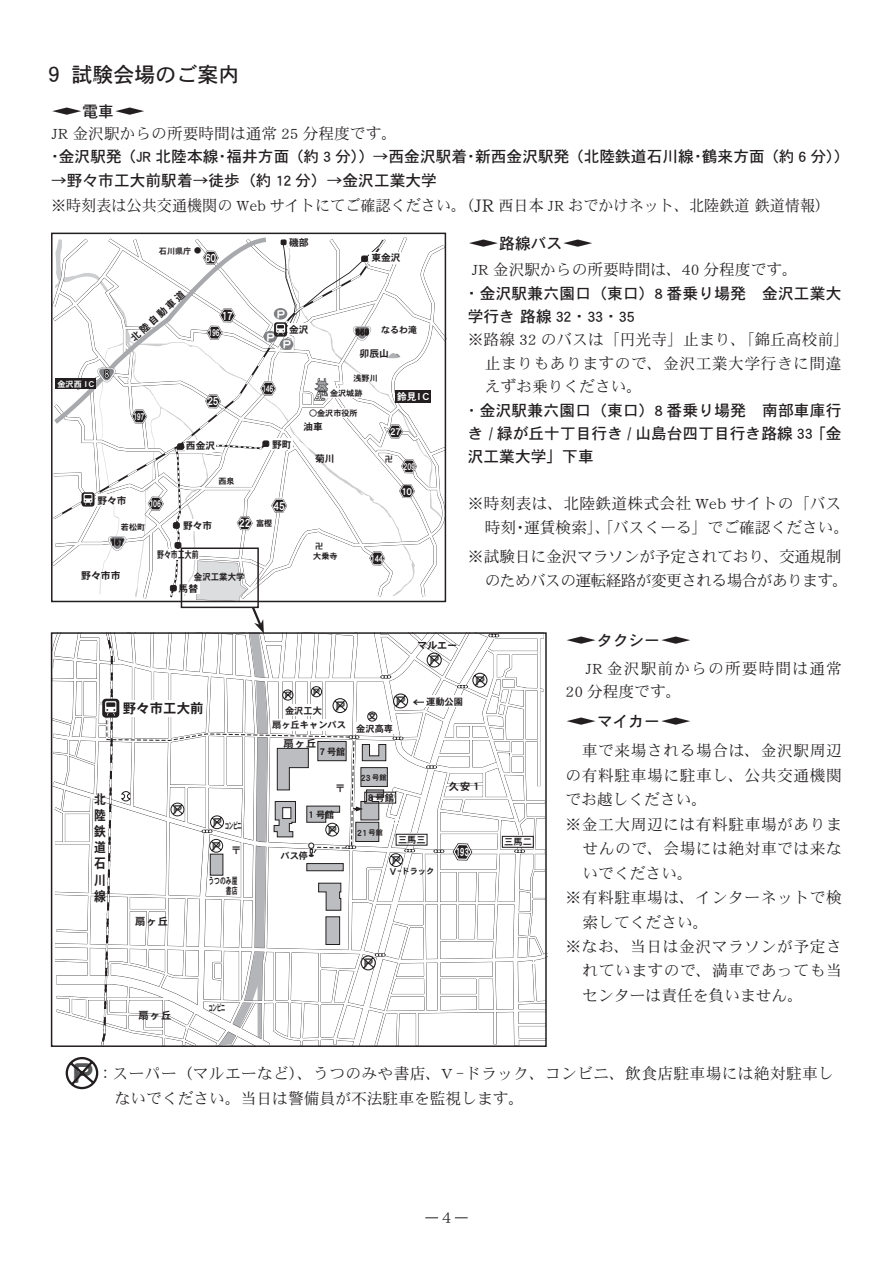
<style>
.page{position:relative;width:893px;height:1263px;background:#fff}
.page>*{position:absolute;margin:0;border:0;box-sizing:border-box;transform-origin:0 0}
.t1{font:29.25px "DF Maru Gothic Std W9 90 pv RKSJ H";color:#57585a}
.t2{font:21px "DFHS Gothic Std W5";color:#231f20}
.t3{font:19.5px "DFHS Mincho Std W3";color:#231f20;scale:.96 1}
.t4{font:15.9px "DFHS Mincho Std W3";color:#231f20}
.t5{font:15.75px/23.4px "DFHS Mincho Std W3";color:#231f20}
.t6{font:15.75px/23.4px "DFHS Gothic Std W5";color:#231f20}
.t7{font:15.75px "DFHS Mincho Std W3";letter-spacing:.035em;color:#231f20}
.t8{font:15.75px "DFHS Mincho Std W3";color:#231f20;scale:.96 1}
.t9{font:15.75px "DFHS Mincho Std W3";letter-spacing:.02em;color:#231f20}
.t10{font:15.75px "DFHS Mincho Std W3";letter-spacing:-.04em;color:#231f20}
.t11{font:15.75px/23.4px "DFHS Mincho Std W3";letter-spacing:.07em;color:#231f20}
.t12{font:13.8px "Koz Min Pro";color:#231f20}
.t13{font:13.5px/16.2px "DFHS Gothic Std W7 90 pv RKSJ V";color:#231f20;text-align:justify;scale:.88 1}
.t14{font:13.5px "DFHS Gothic Std W7 90 pv RKSJ H";color:#231f20}
.t15{font:13.5px "DF Maru Gothic Std W9 90 pv RKSJ H";color:#57585a}
.t16{font:13.35px "DFHS Gothic Std W7 90 pv RKSJ H";color:#231f20}
.t17{font:12.45px/23.5px "DF Maru Gothic Std W9 90 pv RKSJ H";color:#57585a}
.t18{font:11.7px "DFHS Gothic Std W9 90 pv RKSJ H";color:#fff;scale:.85 1}
.t19{font:10.2px "DFHS Gothic Std W7 90 pv RKSJ H";letter-spacing:.1em;color:#231f20}
.t20{font:10.2px "DFHS Gothic Std W9 90 pv RKSJ H";color:#231f20}
.t21{font:9.9px "DFHS Gothic Std W7 90 pv RKSJ H";color:#231f20}
.t22{font:9.9px "DF Maru Gothic Std W9 90 pv RKSJ H";color:#57585a}
.t23{font:9.75px "DFHS Gothic Std W7 90 pv RKSJ H";color:#231f20}
.t24{font:9.75px "DFHS Gothic Std W7 90 pv RKSJ H";color:#231f20;scale:.71 1}
.t25{font:9.75px "DFHS Gothic Std W7 90 pv RKSJ H";color:#fff}
.t26{font:9.3px/20px "DFHS Gothic Std W7 90 pv RKSJ H";color:#231f20}
.t27{font:9.3px "DFHS Gothic Std W7 90 pv RKSJ H";color:#231f20;scale:.5 1}
.t28{font:9.3px "DFHS Gothic Std W7 90 pv RKSJ H";color:#231f20;scale:.63 1}
.t29{font:9px "DFHS Gothic Std W7 90 pv RKSJ H";color:#231f20;scale:.94 1}
.t30{font:9px "DFHS Gothic Std W7 90 pv RKSJ H";color:#231f20}
.t31{font:8.25px "DFHS Gothic Std W7 90 pv RKSJ H";color:#231f20;scale:.5 1}
.t32{font:8.1px/9.9px "DFHS Gothic Std W7 90 pv RKSJ H";color:#231f20}
.t33{font:8.1px "DFHS Gothic Std W7 90 pv RKSJ H";color:#fff}
.t34{font:8.1px "DF Maru Gothic Std W9 90 pv RKSJ H";color:#231f20}
.t35{font:7.8px "DFHS Gothic Std W5";color:#231f20;scale:4 1}
.t36{font:7.2px "DFHS Gothic Std W7 90 pv RKSJ H";color:#231f20}
.t37{font:7.2px "DFHS Maru Gothic Std W4 90 pv RKSJ H";color:#231f20}
.s1{font-family:"DFHS Mincho Std W3"}
.s2{font-size:10.2px}
</style>
<div class="page">
<svg style="left:425px;top:1217px;width:13px;height:1px"></svg>
<svg style="left:455px;top:1217px;width:13px;height:1px"></svg>
<svg style="left:65px;top:1057px;width:34px;height:33px"></svg>
<svg style="left:51px;top:238px;width:497px;height:808px"></svg>
<h2 class="t2" style="left:44px;top:63px;width:197px">９試験会場のご案内</h2>
<p class="t6" style="left:83px;top:99px;width:33px">電車</p>
<p class="t35" style="left:51px;top:107px;width:9px">◆</p>
<p class="t5" style="left:51px;top:121px;width:348px">JR 金沢駅からの所要時間は通常 25 分程度です。</p>
<p class="t35" style="left:114px;top:107px;width:9px">◆</p>
<p class="t6" style="left:59px;top:145px;width:161px">金沢駅発（JR 北陸本線</p>
<p class="t6" style="left:226px;top:145px;width:242px">福井方面（約 3 分）） →西金沢駅着</p>
<p class="t6" style="left:475px;top:145px;width:220px">新西金沢駅発（北陸鉄道石川線</p>
<p class="t6" style="left:702px;top:145px;width:149px">鶴来方面（約 6 分 ((</p>
<p class="t6" style="left:47px;top:145px;width:17px">・</p>
<p class="t6" style="left:51px;top:168px;width:388px">→野々市工大前駅着→徒歩（約 12 分）→金沢工業大学</p>
<p class="t6" style="left:215px;top:145px;width:17px">・</p>
<p class="t6" style="left:463px;top:145px;width:17px">・</p>
<p class="t6" style="left:690px;top:145px;width:17px">・</p>
<p class="t8" style="left:51px;top:197px;width:442px">※時刻表は公共交通機関の Web サイトにてご確認ください。（</p>
<p class="t8" style="left:498px;top:197px;width:347px">西日本 JR おでかけネット、北陸鉄道鉄道情報(</p>
<p class="t3" style="left:474px;top:195px;width:23px">JR</p>
<p class="t32" style="left:159px;top:246px;width:34px">石川県庁</p>
<p class="t37" style="left:194px;top:247px;width:9px">●</p>
<p class="t33" style="left:58px;top:379px;width:40px">金沢西ＩＣ</p>
<p class="t18" style="left:102px;top:368px;width:13px">８</p>
<p class="t21" style="left:129px;top:336px;width:71px;rotate:-43deg">北陸自動車道</p>
<p class="t23" style="left:186px;top:441px;width:31px">西金沢</p>
<p class="t32" style="left:218px;top:476px;width:18px">西泉</p>
<p class="t23" style="left:97px;top:495px;width:31px">野々市</p>
<p class="t32" style="left:121px;top:522px;width:26px">若松町</p>
<p class="t21" style="left:81px;top:570px;width:41px">野々市市</p>
<p class="t23" style="left:183px;top:520px;width:31px">野々市</p>
<p class="t24" style="left:157px;top:549px;width:60px">野々市工大前</p>
<p class="t29" style="left:194px;top:572px;width:55px">金沢工業大学</p>
<p class="t23" style="left:179px;top:583px;width:21px">馬替</p>
<p class="t23" style="left:289px;top:237px;width:21px">磯部</p>
<p class="t23" style="left:289px;top:324px;width:21px">金沢</p>
<p class="t23" style="left:371px;top:253px;width:31px">東金沢</p>
<p class="t30" style="left:381px;top:325px;width:38px">なるわ滝</p>
<p class="t21" style="left:359px;top:348px;width:31px">卯辰山</p>
<p class="t32" style="left:354px;top:373px;width:26px">浅野川</p>
<p class="t23" style="left:272px;top:439px;width:21px">野町</p>
<p class="t32" style="left:330px;top:388px;width:34px">金沢城跡</p>
<p class="t32" style="left:309px;top:408px;width:50px">○金沢市役所</p>
<p class="t23" style="left:303px;top:421px;width:21px">油車</p>
<p class="t23" style="left:315px;top:453px;width:21px">菊川</p>
<p class="t32" style="left:256px;top:518px;width:18px">富樫</p>
<p class="t32" style="left:313px;top:541px;width:26px">卍<br>大乗寺</p>
<p class="t25" style="left:397px;top:391px;width:35px">鈴見ＩＣ</p>
<p class="t32" style="left:385px;top:453px;width:10px">卍</p>
<p class="t6" style="left:499px;top:231px;width:64px">路線バス</p>
<p class="t35" style="left:468px;top:239px;width:9px">◆</p>
<p class="t5" style="left:471px;top:258px;width:328px">JR 金沢駅からの所要時間は、40 分程度です。</p>
<p class="t6" style="left:464px;top:281px;width:379px">・金沢駅兼六園口（東口）8 番乗り場発　金沢工業大学行き路線 32・33・35</p>
<p class="t5" style="left:485px;top:328px;width:366px;text-indent:-17px">※路線 32 のバスは「円光寺」止まり、「錦丘高校前「止まりもありますので、金沢工業大学行きに間違えずお乗りください。</p>
<p class="t6" style="left:464px;top:398px;width:379px;text-align:right"><span class="s1">・</span>金沢駅兼六園口（東口）8 番乗り場発　南部車庫行「金</p>
<p class="t35" style="left:562px;top:239px;width:9px">◆</p>
<p class="t6" style="left:468px;top:421px;width:346px">き / 緑が丘十丁目行き / 山島台四丁目行き路線 33沢工業大学」下車</p>
<p class="t5" style="left:524px;top:492px;width:327px;text-indent:-56px">※時刻表は、北陸鉄道株式会社 Web サイトの「バス運賃検索」、「バスくーる」でご確認ください。</p>
<p class="t5" style="left:468px;top:512px;width:375px;line-height:29.7px;text-indent:17px">時刻<br>※試験日に金沢マラソンが予定されており、交通規制</p>
<p class="t10" style="left:485px;top:572px;width:365px">のためバスの運転経路が変更される場合があります。</p>
<p class="t5" style="left:512px;top:515px;width:17px">・</p>
<p class="t14" style="left:123px;top:701px;width:82px">野々市工大前</p>
<p class="t13" style="left:94px;top:790px;width:15px">北陸鉄道石川線</p>
<p class="t17" style="left:173px;top:797px;width:10px">P</p>
<p class="t19" style="left:135px;top:916px;width:34px">扇ヶ丘</p>
<p class="t17" style="left:212px;top:810px;width:11px">P<br>P</p>
<p class="t27" style="left:225px;top:820px;width:36px">コンビニ</p>
<p class="t20" style="left:231px;top:845px;width:12px">〒</p>
<p class="t28" style="left:208px;top:876px;width:48px">うつのみ屋</p>
<p class="t19" style="left:139px;top:1009px;width:34px">扇ヶ丘</p>
<p class="t27" style="left:208px;top:1002px;width:36px">コンビニ</p>
<p class="t22" style="left:285px;top:689px;width:8px">P</p>
<p class="t22" style="left:313px;top:686px;width:8px">P</p>
<p class="t26" style="left:285px;top:700px;width:38px">金沢工大</p>
<p class="t15" style="left:336px;top:698px;width:11px">P</p>
<p class="t26" style="left:272px;top:715px;width:75px">扇ヶ丘キャンパス</p>
<p class="t19" style="left:284px;top:738px;width:34px">扇ヶ丘</p>
<p class="t26" style="left:318px;top:741px;width:29px">７号館</p>
<p class="t20" style="left:335px;top:782px;width:12px">〒</p>
<p class="t26" style="left:307px;top:804px;width:29px">１号館</p>
<p class="t26" style="left:280px;top:845px;width:29px">バス停</p>
<p class="t17" style="left:328px;top:817px;width:10px">P</p>
<p class="t19" style="left:417px;top:640px;width:42px">マルエー</p>
<p class="t15" style="left:430px;top:652px;width:11px">P</p>
<p class="t34" style="left:368px;top:712px;width:10px">文</p>
<p class="t15" style="left:396px;top:693px;width:11px">P</p>
<p class="t26" style="left:426px;top:691px;width:38px">運動公園</p>
<p class="t16" style="left:413px;top:694px;width:15px">←</p>
<p class="t26" style="left:356px;top:718px;width:38px">金沢高専</p>
<p class="t15" style="left:476px;top:672px;width:11px">P</p>
<p class="t36" style="left:372px;top:774px;width:16px">号館</p>
<p class="t26" style="left:366px;top:767px;width:29px;text-indent:-5px">23<br>８号館</p>
<p class="t36" style="left:369px;top:828px;width:16px">号館</p>
<p class="t26" style="left:357px;top:822px;width:11px">21</p>
<p class="t26" style="left:398px;top:829px;width:29px">三馬三</p>
<p class="t17" style="left:392px;top:848px;width:10px">P</p>
<p class="t31" style="left:390px;top:867px;width:90px"><span class="s2">V</span>ードラック</p>
<p class="t19" style="left:449px;top:781px;width:34px">久安１</p>
<p class="t26" style="left:504px;top:831px;width:29px">三馬二</p>
<p class="t15" style="left:364px;top:955px;width:11px">P</p>
<p class="t6" style="left:597px;top:628px;width:64px">タクシー</p>
<p class="t35" style="left:566px;top:636px;width:9px">◆</p>
<p class="t11" style="left:566px;top:656px;width:278px;text-indent:20px">JR 金沢駅前からの所要時間は通常<br>20 分程度です。</p>
<p class="t35" style="left:660px;top:717px;width:9px">◆</p>
<p class="t35" style="left:660px;top:636px;width:9px">◆</p>
<p class="t6" style="left:597px;top:709px;width:64px">マイカー</p>
<p class="t35" style="left:566px;top:717px;width:9px">◆</p>
<p class="t7" style="left:566px;top:742px;width:278px">　車で来場される場合は、金沢駅周辺</p>
<p class="t7" style="left:566px;top:767px;width:278px">の有料駐車場に駐車し、公共交通機関</p>
<p class="t5" style="left:566px;top:788px;width:143px">でお越しください。</p>
<p class="t7" style="left:566px;top:816px;width:278px">※金工大周辺には有料駐車場がありま</p>
<p class="t7" style="left:583px;top:840px;width:261px">せんので、会場には絶対車では来な</p>
<p class="t5" style="left:583px;top:861px;width:112px">いでください。</p>
<p class="t7" style="left:566px;top:889px;width:278px">※有料駐車場は、インターネットで検</p>
<p class="t5" style="left:583px;top:910px;width:127px">索してください。</p>
<p class="t7" style="left:566px;top:938px;width:278px">※なお、当日は金沢マラソンが予定さ</p>
<p class="t7" style="left:583px;top:962px;width:261px">れていますので、満車であっても当</p>
<p class="t5" style="left:583px;top:983px;width:222px">センターは責任を負いません。</p>
<h1 class="t1" style="left:73px;top:1056px;width:22px">P</h1>
<p class="t9" style="left:113px;top:1065px;width:723px">スーパー（マルエーなど）、うつのみや書店、V− ドラック、コンビニ、飲食店駐車場には絶対駐車し</p>
<p class="t12" style="left:99px;top:1064px;width:15px">：</p>
<p class="t5" style="left:115px;top:1086px;width:411px">ないでください。当日は警備員が不法駐車を監視します。</p>
<p class="t4" style="left:442px;top:1209px;width:10px">4</p>
</div>
